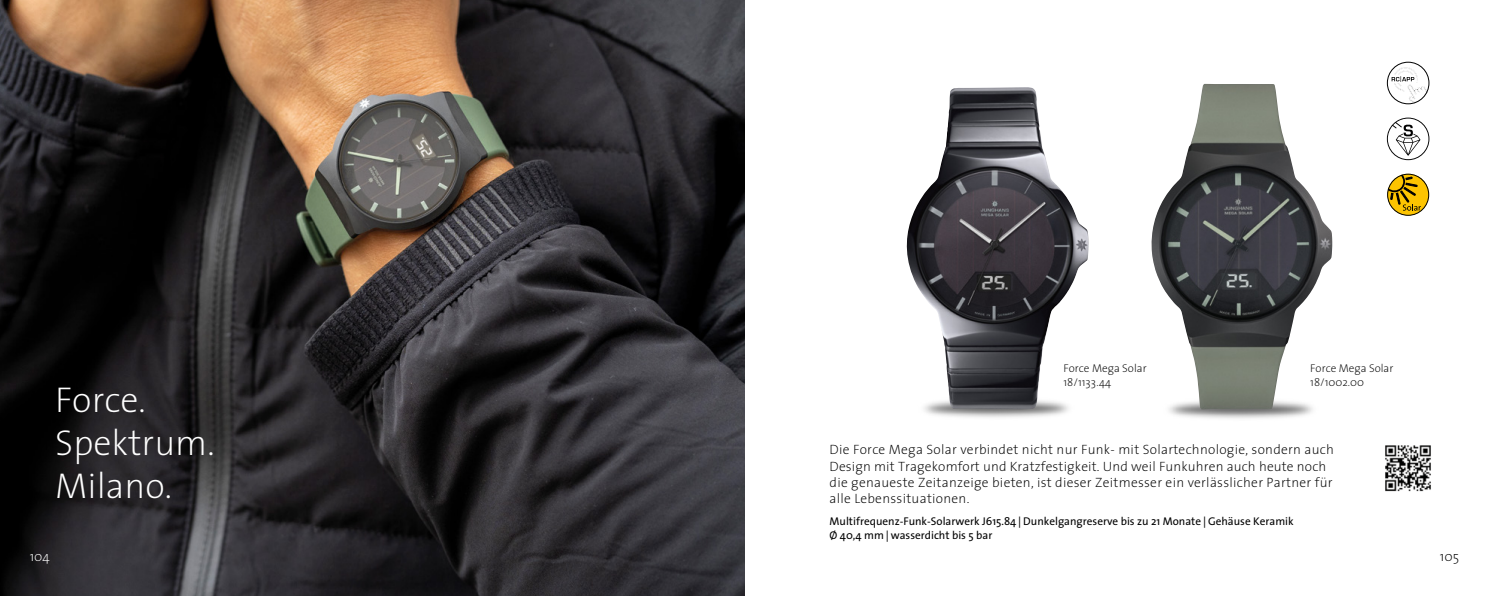
<style>
.page{position:relative;width:1489px;height:596px;background:#fff}
.page>*{position:absolute;margin:0;border:0;box-sizing:border-box;transform-origin:0 0}
.t1{font:200 36px/43.2px "The Sans";color:#fff}
.t2{font:200 13.5px/16.2px "The Sans";letter-spacing:.02em;color:#000}
.t3{font:200 13.5px "The Sans";color:#fff}
.t4{font:11.25px/13.5px "The Sans";color:#000}
.t5{font:200 11.25px/13.5px "The Sans";color:#000}
</style>
<div class="page">
<img style="left:0;top:0;width:744px;height:595px">
<img style="left:906px;top:87px;width:182px;height:322px">
<svg style="left:1387px;top:62px;width:41px;height:42px"></svg>
<div style="left:1390px;top:76px;width:24px;height:7px;background:#fff"></div>
<svg style="left:1391px;top:67px;width:38px;height:37px"></svg>
<div style="left:1386px;top:62px;width:43px;height:42px;border:1px solid #000;border-radius:50%"></div>
<div style="left:1387px;top:174px;width:41px;height:41px;background:#fdc400;border-radius:50%"></div>
<svg style="left:1388px;top:174px;width:32px;height:36px"></svg>
<div style="left:1386px;top:174px;width:42px;height:42px;border:1px solid #000;border-radius:50%"></div>
<svg style="left:1386px;top:117px;width:43px;height:43px"></svg>
<img style="left:1151px;top:84px;width:181px;height:325px">
<img style="left:1385px;top:445px;width:46px;height:47px">
<h1 class="t1" style="left:55px;top:376px;width:161px">Force.<br>Spektrum.<br>Milano.</h1>
<p class="t3" style="left:30px;top:545px;width:22px">104</p>
<p class="t5" style="left:1063px;top:361px;width:85px">Force Mega Solar<br>18/1133.44</p>
<p class="t5" style="left:1310px;top:361px;width:85px">Force Mega Solar<br>18/1002.00</p>
<p class="t2" style="left:829px;top:441px;width:506px">Die Force Mega Solar verbindet nicht nur Funk- mit Solartechnologie, sondern auch Design mit Tragekomfort und Kratzfestigkeit. Und weil Funkuhren auch heute noch die genaueste Zeitanzeige bieten, ist dieser Zeitmesser ein verlässlicher Partner für alle Lebenssituationen.</p>
<p class="t4" style="left:829px;top:513px;width:465px">Multifrequenz-Funk-Solarwerk J615.84 | Dunkelgangreserve bis zu 21 Monate | Gehäuse Keramik<br>Ø 40,4 mm | wasserdicht bis 5 bar</p>
<p class="t2" style="left:1439px;top:547px;width:21px">105</p>
</div>
